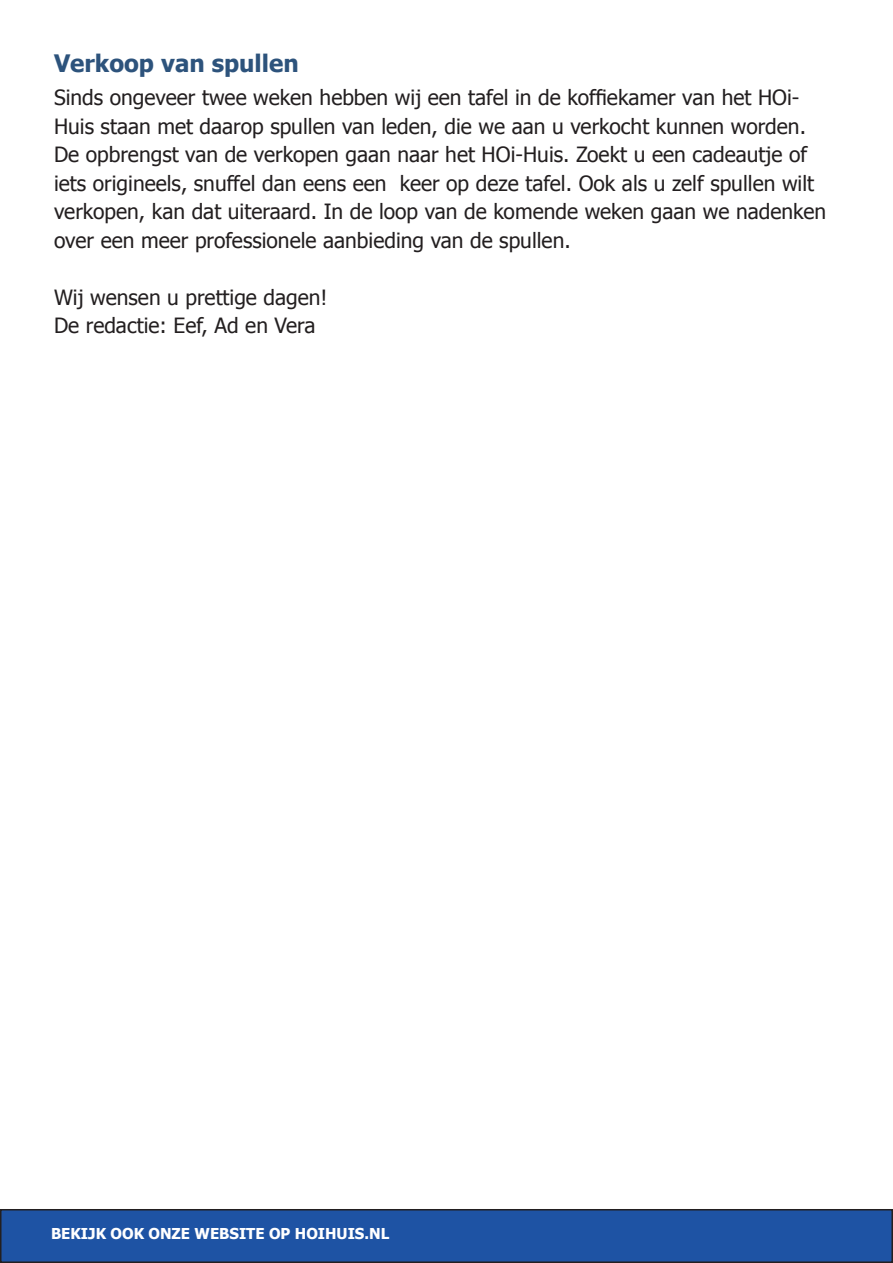
<style>
.page{position:relative;width:893px;height:1263px;background:#fff}
.page>*{position:absolute;margin:0;border:0;box-sizing:border-box;transform-origin:0 0}
.t1{font:700 24px "Tahoma";color:#2d537c}
.t2{font:21px/28.5px "Tahoma";color:#231f20}
.t3{font:700 15px "Tahoma";color:#fff}
</style>
<div class="page">
<div style="left:1px;top:1210px;width:891px;height:52px;background:#1e53a4"></div>
<div style="left:0;top:1209px;width:893px;height:54px;border:2px solid #231f20"></div>
<p class="t1" style="left:54px;top:47px;width:246px">Verkoop van spullen</p>
<p class="t2" style="left:54px;top:83px;width:774px">Sinds ongeveer twee weken hebben wij een tafel in de koffiekamer van het HOi-Huis staan met daarop spullen van leden, die we aan u verkocht kunnen worden.<br>De opbrengst van de verkopen gaan naar het HOi-Huis. Zoekt u een cadeautje of iets origineels, snuffel dan eens een keer op deze tafel. Ook als u zelf spullen wilt verkopen, kan dat uiteraard. In de loop van de komende weken gaan we nadenken over een meer professionele aanbieding van de spullen.</p>
<p class="t2" style="left:54px;top:282px;width:275px">Wij wensen u prettige dagen!<br>De redactie: Eef, Ad en Vera</p>
<p class="t3" style="left:51px;top:1223px;width:340px">BEKIJK OOK ONZE WEBSITE OP HOIHUIS.NL</p>
</div>
